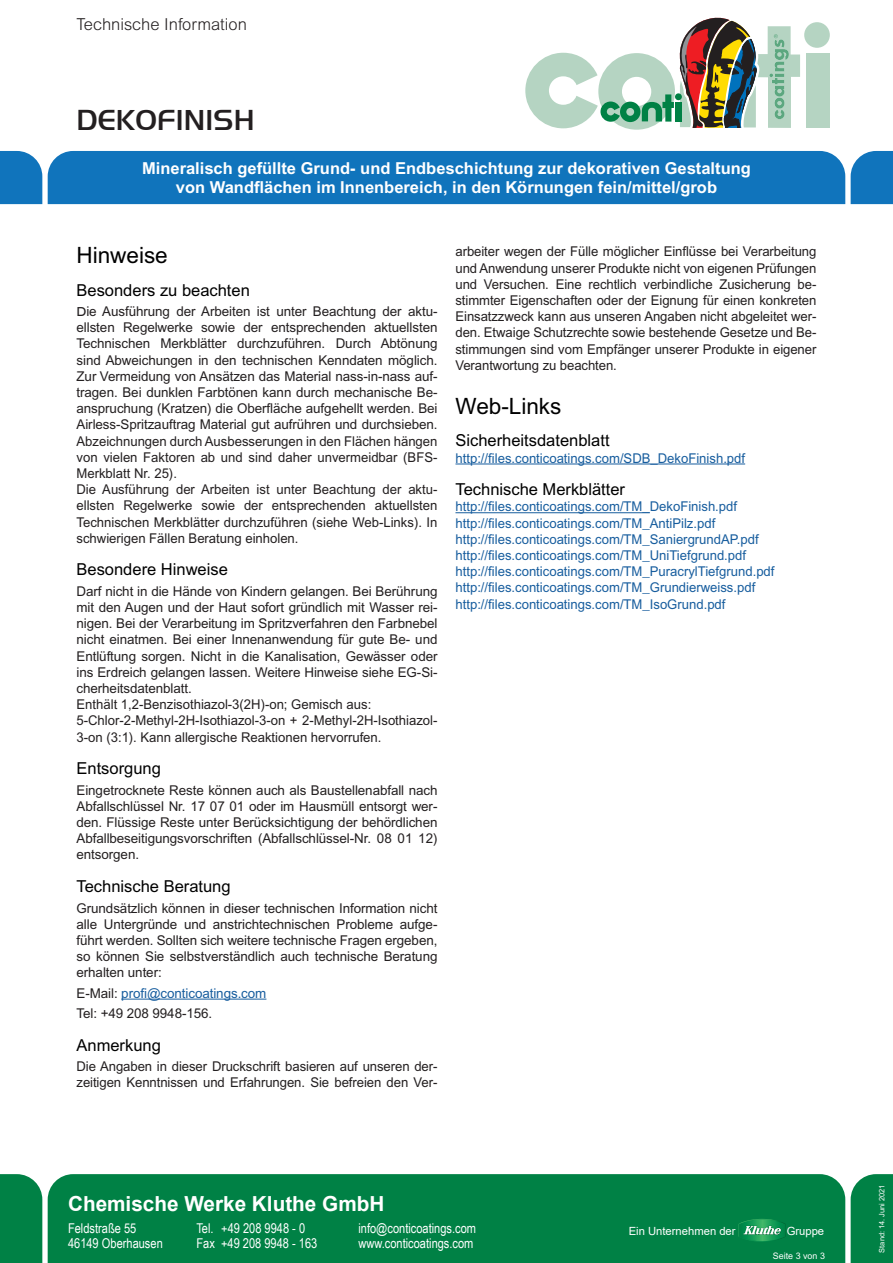
<style>
.page{position:relative;width:893px;height:1263px;background:#fff}
.page>*{position:absolute;margin:0;border:0;box-sizing:border-box;transform-origin:0 0}
.t1{font:500 30px "Handel Got D";letter-spacing:.005em;color:#231f20}
.Oberpunkt{font:22.5px "Arial MT Std";color:#000}
.t2{font:700 20.7px "Arial";color:#fff}
.t3{font:700 16.5px/19.8px "Arial MT Std";color:#fff;text-align:center}
.Unterpunkt{font:16.5px "Arial MT Std";color:#000}
.t4{font:300 16.5px "Arial MT Std";color:#231f20}
.Textblock{font:13.5px/16.2px "Arial MT Std";letter-spacing:-.005em;color:#231f20;text-align:justify}
.Textblock-2{font:13.5px "Arial MT Std";color:#175d9e}
.t5{font:13.5px/15px "Arial Narrow";color:#fff}
.t6{font:11.25px "Arial";color:#fff}
.t7{font:9px "Arial MT Std";color:#fff}
.t8{font:7.5px "Arial MT Std";color:#fff}
.s1{font-family:"Fieldwork Geo Regular"}
.s2{color:#231f20}
</style>
<div class="page">
<hr style="left:121px;top:999px;width:145px;height:1px;background:#175d9e">
<hr style="left:455px;top:464px;width:290px;height:1px;background:#175d9e">
<hr style="left:455px;top:512px;width:195px;height:1px;background:#175d9e">
<div style="left:0;top:1174px;width:42px;height:89px;background:#008145"></div>
<div style="left:851px;top:1174px;width:42px;height:89px;background:#008145"></div>
<div style="left:48px;top:1174px;width:797px;height:89px;background:#008145"></div>
<svg style="left:739px;top:1219px;width:47px;height:23px"></svg>
<div style="left:806px;top:54px;width:23px;height:74px;background:#b5d4c2"></div>
<div style="left:804px;top:22px;width:26px;height:26px;background:#b5d4c2;border-radius:50%"></div>
<svg style="left:525px;top:17px;width:275px;height:113px"></svg>
<div style="left:48px;top:151px;width:797px;height:53px;background:#1074bc"></div>
<div style="left:851px;top:151px;width:42px;height:53px;background:#1074bc"></div>
<div style="left:0;top:151px;width:42px;height:53px;background:#1074bc"></div>
<p class="t4" style="left:77px;top:15px;width:172px">Technische Information</p>
<h1 class="t1" style="left:77px;top:98px;width:180px">DEKOFINISH</h1>
<p class="t3" style="left:142px;top:158px;width:610px">Mineralisch gefüllte Grund- und Endbeschichtung zur dekorativen Gestaltung von Wandflächen im Innenbereich, in den Körnungen fein/mittel/grob</p>
<p class="Oberpunkt" style="left:77px;top:242px;width:93px">Hinweise</p>
<p class="Unterpunkt" style="left:77px;top:280px;width:175px">Besonders zu beachten</p>
<p class="Textblock" style="left:77px;top:303px;width:362px"><span class="s1">D</span>ie Ausführung der Arbeiten ist unter Beachtung der aktu&shy;ellsten Regelwerke sowie der entsprechenden aktuellsten Technischen Merkblätter durchzuführen. Durch Abtönung sind Abweichungen in den technischen Kenndaten möglich.<br>Zur Vermeidung von Ansätzen das Material nass-in-nass auf&shy;tragen. Bei dunklen Farbtönen kann durch mechanische Be&shy;anspruchung (Kratzen) die Oberfläche aufgehellt werden. Bei Airless-Spritzauftrag Material gut aufrühren und durchsieben.<br>Abzeichnungen durch Ausbesserungen in den Flächen hängen von vielen Faktoren ab und sind daher unvermeidbar (BFS-Merkblatt Nr. 25).</p>
<p class="Textblock" style="left:77px;top:481px;width:362px">Die Ausführung der Arbeiten ist unter Beachtung der aktu&shy;ellsten Regelwerke sowie der entsprechenden aktuellsten Technischen Merkblätter durchzuführen (siehe Web-Links). In schwierigen Fällen Beratung einholen.</p>
<p class="Unterpunkt" style="left:77px;top:560px;width:153px">Besondere Hinweise</p>
<p class="Textblock" style="left:77px;top:583px;width:362px">Darf nicht in die Hände von Kindern gelangen. Bei Berührung mit den Augen und der Haut sofort gründlich mit Wasser rei&shy;nigen. Bei der Verarbeitung im Spritzverfahren den Farbnebel nicht einatmen. Bei einer Innenanwendung für gute Be- und Entlüftung sorgen. Nicht in die Kanalisation, Gewässer oder ins Erdreich gelangen lassen. Weitere Hinweise siehe EG-Si&shy;cherheitsdatenblatt.</p>
<p class="Textblock" style="left:77px;top:696px;width:296px">Enthält 1,2-Benzisothiazol-3(2H)-on; Gemisch aus:</p>
<p class="Textblock" style="left:77px;top:712px;width:362px">5-Chlor-2-Methyl-2H-Isothiazol-3-on + 2-Methyl-2H-Isothiazol-<br>3-on (3:1). Kann allergische Reaktionen hervorrufen.</p>
<p class="Unterpunkt" style="left:77px;top:759px;width:86px">Entsorgung</p>
<p class="Textblock" style="left:77px;top:782px;width:362px">Eingetrocknete Reste können auch als Baustellenabfall nach Abfallschlüssel Nr. 17 07 01 oder im Hausmüll entsorgt wer&shy;den. Flüssige Reste unter Berücksichtigung der behördlichen Abfallbeseitigungsvorschriften (Abfallschlüssel-Nr. 08 01 12) entsorgen.</p>
<p class="Unterpunkt" style="left:77px;top:877px;width:156px">Technische Beratung</p>
<p class="Textblock" style="left:77px;top:899px;width:362px">Grundsätzlich können in dieser technischen Information nicht alle Untergründe und anstrichtechnischen Probleme aufge&shy;führt werden. Sollten sich weitere technische Fragen ergeben, so können Sie selbstverständlich auch technische Beratung erhalten unter:</p>
<p class="Textblock-2" style="left:77px;top:985px;width:191px"><span class="s2">E-Mail:</span> profi@conticoatings.com</p>
<p class="Textblock" style="left:77px;top:1005px;width:137px">Tel: +49 208 9948-156.</p>
<p class="Unterpunkt" style="left:77px;top:1035px;width:86px">Anmerkung</p>
<p class="Textblock" style="left:77px;top:1058px;width:362px">Die Angaben in dieser Druckschrift basieren auf unseren der&shy;zeitigen Kenntnissen und Erfahrungen. Sie befreien den Ver-</p>
<p class="Textblock" style="left:455px;top:244px;width:362px">arbeiter wegen der Fülle möglicher Einflüsse bei Verarbeitung und Anwendung unserer Produkte nicht von eigenen Prüfungen und Versuchen. Eine rechtlich verbindliche Zusicherung be&shy;stimmter Eigenschaften oder der Eignung für einen konkreten Einsatzzweck kann aus unseren Angaben nicht abgeleitet wer&shy;den. Etwaige Schutzrechte sowie bestehende Gesetze und Be&shy;stimmungen sind vom Empfänger unserer Produkte in eigener Verantwortung zu beachten.</p>
<p class="Oberpunkt" style="left:455px;top:393px;width:107px">Web-Links</p>
<p class="Unterpunkt" style="left:455px;top:431px;width:156px">Sicherheitsdatenblatt</p>
<p class="Textblock-2" style="left:455px;top:450px;width:291px">http://files.conticoatings.com/SDB_DekoFinish.pdf</p>
<p class="Unterpunkt" style="left:455px;top:480px;width:171px">Technische Merkblätter</p>
<p class="Textblock-2" style="left:455px;top:499px;width:283px">http://files.conticoatings.com/TM_DekoFinish.pdf</p>
<p class="Textblock-2" style="left:455px;top:515px;width:261px">http://files.conticoatings.com/TM_AntiPilz.pdf</p>
<p class="Textblock-2" style="left:455px;top:531px;width:305px">http://files.conticoatings.com/TM_SaniergrundAP.pdf</p>
<p class="Textblock-2" style="left:455px;top:547px;width:292px">http://files.conticoatings.com/TM_UniTiefgrund.pdf</p>
<p class="Textblock-2" style="left:455px;top:564px;width:321px">http://files.conticoatings.com/TM_PuracrylTiefgrund.pdf</p>
<p class="Textblock-2" style="left:455px;top:580px;width:301px">http://files.conticoatings.com/TM_Grundierweiss.pdf</p>
<p class="Textblock-2" style="left:455px;top:596px;width:272px">http://files.conticoatings.com/TM_IsoGrund.pdf</p>
<h3 class="t2" style="left:68px;top:1189px;width:318px">Chemische Werke Kluthe GmbH</h3>
<p class="t5" style="left:68px;top:1221px;width:96px">Feldstraße 55<br>46149 Oberhausen</p>
<p class="t5" style="left:196px;top:1221px;width:110px">Tel. +49 208 9948 - 0</p>
<p class="t5" style="left:358px;top:1221px;width:119px">info@conticoatings.com</p>
<p class="t5" style="left:196px;top:1236px;width:122px">Fax +49 208 9948 - 163</p>
<p class="t5" style="left:358px;top:1236px;width:117px">www.conticoatings.com</p>
<p class="t6" style="left:629px;top:1223px;width:108px">Ein Unternehmen der</p>
<p class="t6" style="left:787px;top:1223px;width:39px">Gruppe</p>
<p class="t7" style="left:773px;top:1250px;width:54px">Seite 3 von 3</p>
<p class="t8" style="left:877px;top:1252px;width:70px;rotate:-90deg">Stand: 14. Juni 2021</p>
</div>
